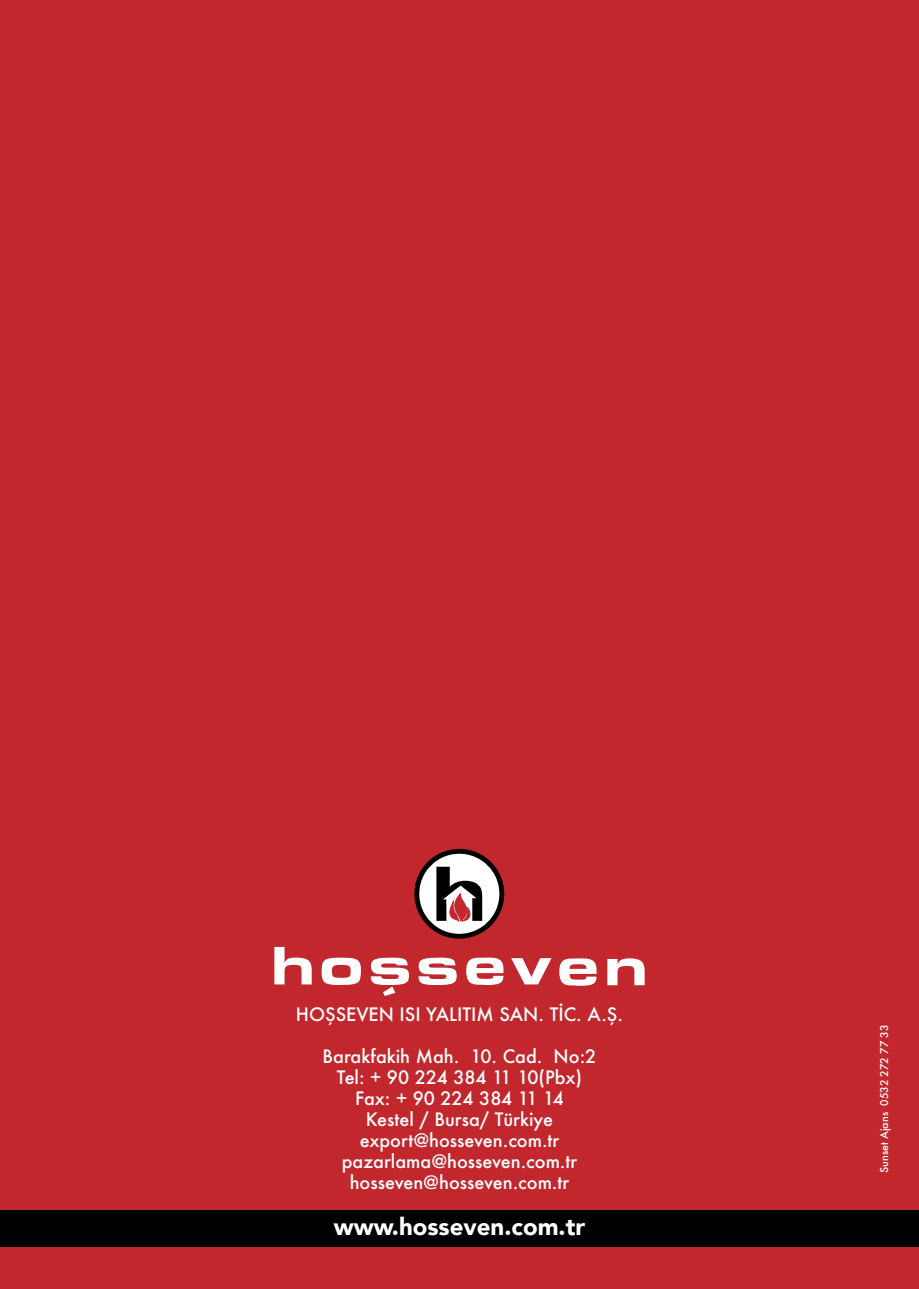
<style>
.page{position:relative;width:919px;height:1289px;background:#fff}
.page>*{position:absolute;margin:0;border:0;box-sizing:border-box;transform-origin:0 0}
.t1{font:900 24px "Avenir";color:#fff}
.t2{font:500 18px/21px "Futura";color:#fff;text-align:center}
.t3{font:500 10.5px "Futura";color:#fff}
</style>
<div class="page">
<div style="left:0;top:1px;width:918px;height:1287px;background:#c1272d"></div>
<div style="left:0;top:1210px;width:918px;height:36px;background:#000"></div>
<svg style="left:274px;top:946px;width:38px;height:38px"></svg>
<svg style="left:321px;top:957px;width:40px;height:28px"></svg>
<svg style="left:371px;top:957px;width:38px;height:38px"></svg>
<svg style="left:418px;top:957px;width:38px;height:28px"></svg>
<svg style="left:466px;top:957px;width:37px;height:28px"></svg>
<svg style="left:511px;top:958px;width:40px;height:26px"></svg>
<svg style="left:559px;top:958px;width:37px;height:27px"></svg>
<svg style="left:607px;top:958px;width:37px;height:27px"></svg>
<svg style="left:414px;top:848px;width:90px;height:90px"></svg>
<p class="t2" style="left:296px;top:1003px;width:328px">HOŞSEVEN ISI YALITIM SAN. TİC. A.Ş.</p>
<p class="t2" style="left:322px;top:1045px;width:275px">Barakfakih Mah. 10. Cad. No:2<br>Tel: + 90 224 384 11 10(Pbx)<br>Fax: + 90 224 384 11 14<br>Kestel / Bursa/ Türkiye export@hosseven.com.tr pazarlama@hosseven.com.tr hosseven@hosseven.com.tr</p>
<h1 class="t1" style="left:333px;top:1205px;width:253px">www.hosseven.com.tr</h1>
<p class="t3" style="left:877px;top:1172px;width:149px;rotate:-90deg">Sunset Ajans 0532 272 77 33</p>
</div>
